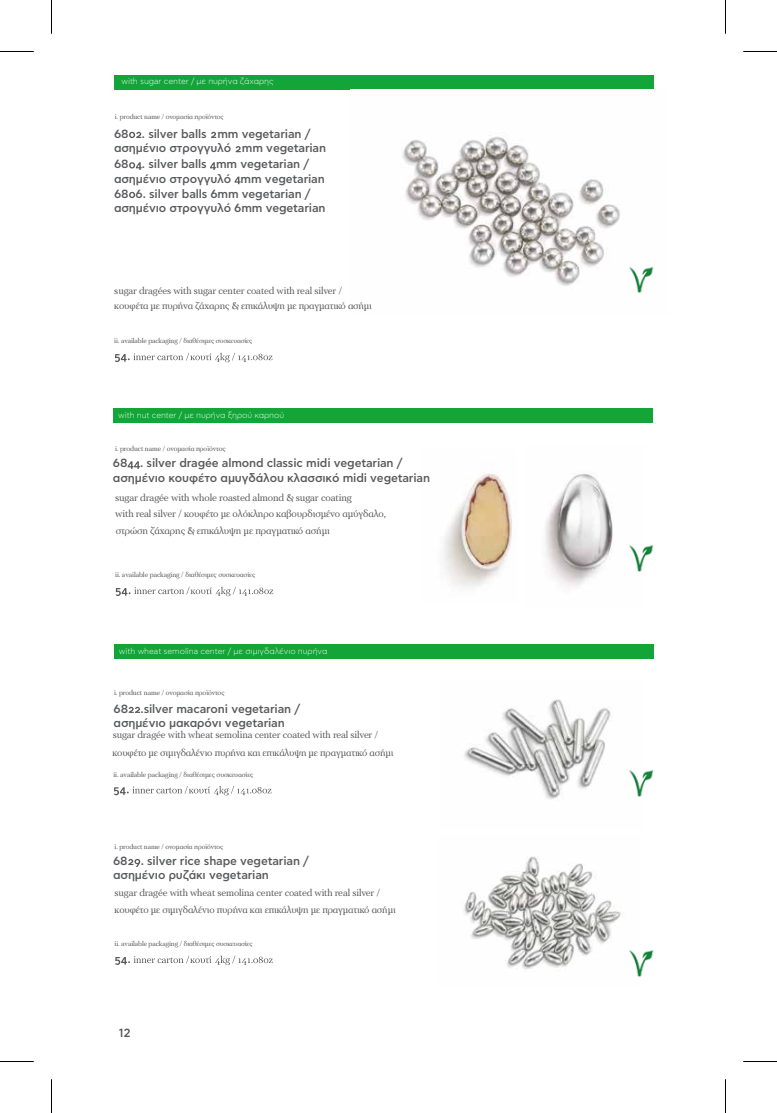
<style>
.page{position:relative;width:777px;height:1113px;background:#fff}
.page>*{position:absolute;margin:0;border:0;box-sizing:border-box;transform-origin:0 0}
.t1{font:500 11.88px/14.2px "CF Asty Std";letter-spacing:-.015em;color:#58595b}
.t2{font:10.25px/16.6px "PF Regal Text Pro Regular B";letter-spacing:-.01em;color:#58595b}
.t3{font:10.12px/15.4px "PF Regal Text Pro Regular B";letter-spacing:-.01em;color:#58595b}
.t4{font:300 8.38px "CF Asty Std";letter-spacing:-.01em;color:#fff}
.t5{font:7.25px "PF Regal Text Pro Regular B";letter-spacing:-.01em;color:#58595b}
.t6{font:7.12px "PF Regal Text Pro Regular B";letter-spacing:-.01em;color:#58595b}
</style>
<div class="page">
<img style="left:444px;top:473px;width:68px;height:114px">
<img style="left:464px;top:699px;width:147px;height:100px">
<hr style="left:0;top:51px;width:34px;height:1px;background:#000">
<hr style="left:742px;top:51px;width:34px;height:1px;background:#000">
<hr style="left:0;top:1061px;width:34px;height:1px;background:#000">
<hr style="left:742px;top:1061px;width:34px;height:1px;background:#000">
<hr style="left:51px;top:0;width:1px;height:34px;background:#000">
<hr style="left:51px;top:1079px;width:1px;height:34px;background:#000">
<hr style="left:724px;top:0;width:1px;height:34px;background:#000">
<hr style="left:724px;top:1079px;width:1px;height:34px;background:#000">
<div style="left:114px;top:75px;width:538px;height:14px;background:#13a538"></div>
<img style="left:402px;top:136px;width:218px;height:150px">
<svg style="left:128px;top:461px;width:12px;height:8px"></svg>
<svg style="left:128px;top:707px;width:12px;height:6px"></svg>
<svg style="left:128px;top:859px;width:12px;height:8px"></svg>
<svg style="left:129px;top:132px;width:12px;height:6px"></svg>
<svg style="left:211px;top:132px;width:5px;height:6px"></svg>
<svg style="left:235px;top:146px;width:6px;height:6px"></svg>
<svg style="left:129px;top:162px;width:13px;height:8px"></svg>
<svg style="left:210px;top:162px;width:6px;height:8px"></svg>
<svg style="left:234px;top:177px;width:6px;height:7px"></svg>
<svg style="left:129px;top:192px;width:6px;height:6px"></svg>
<svg style="left:115px;top:353px;width:157px;height:9px"></svg>
<div style="left:114px;top:408px;width:538px;height:15px;background:#13a538"></div>
<svg style="left:116px;top:587px;width:157px;height:9px"></svg>
<svg style="left:114px;top:786px;width:157px;height:9px"></svg>
<img style="left:545px;top:473px;width:68px;height:115px">
<div style="left:114px;top:644px;width:539px;height:15px;background:#13a538"></div>
<img style="left:464px;top:856px;width:157px;height:113px">
<svg style="left:115px;top:955px;width:158px;height:10px"></svg>
<img style="left:629px;top:266px;width:25px;height:27px">
<img style="left:629px;top:545px;width:25px;height:27px">
<img style="left:629px;top:770px;width:25px;height:27px">
<img style="left:629px;top:950px;width:25px;height:27px">
<p class="t4" style="left:121px;top:76px;width:154px">with sugar center / με πυρήνα ζάχαρης</p>
<p class="t6" style="left:115px;top:113px;width:110px">i. product name / ονοµασία προϊόντος</p>
<p class="t1" style="left:114px;top:127px;width:213px">68 . silver balls mm vegetarian / ασημένιο στρογγυλό mm vegetarian</p>
<p class="t1" style="left:114px;top:158px;width:212px">68 . silver balls mm vegetarian / ασημένιο στρογγυλό mm vegetarian</p>
<p class="t1" style="left:114px;top:187px;width:213px">68 6. silver balls 6mm vegetarian / ασημένιο στρογγυλό 6mm vegetarian</p>
<p class="t3" style="left:114px;top:283px;width:259px">sugar dragées with sugar center coated with real silver / κουφέτα µε πυρήνα ζάχαρης &amp; επικάλυψη µε πραγµατικό ασήµι</p>
<p class="t6" style="left:114px;top:337px;width:139px">ii. available packaging / διαθέσιµες συσκευασίες</p>
<p class="t4" style="left:118px;top:410px;width:167px">with nut center / με πυρήνα ξηρού καρπού</p>
<p class="t5" style="left:115px;top:444px;width:112px">i. product name / ονοµασία προϊόντος</p>
<p class="t1" style="left:113px;top:457px;width:318px">68 . silver dragée almond classic midi vegetarian / ασημένιο κουφέτο αμυγδάλου κλασσικό midi vegetarian</p>
<p class="t2" style="left:115px;top:489px;width:272px">sugar dragée with whole roasted almond &amp; sugar coating<br>with real silver / κουφέτο µε ολόκληρο καβουρδισµένο αµύγδαλο, στρώση ζάχαρης &amp; επικάλυψη µε πραγµατικό ασήµι</p>
<p class="t5" style="left:115px;top:571px;width:141px">ii. available packaging / διαθέσιµες συσκευασίες</p>
<p class="t4" style="left:119px;top:646px;width:210px">with wheat semolina center / με σιμιγδαλένιο πυρήνα</p>
<p class="t5" style="left:114px;top:688px;width:112px">i. product name / ονοµασία προϊόντος</p>
<p class="t1" style="left:113px;top:702px;width:188px">68 .silver macaroni vegetarian / ασημένιο μακαρόνι vegetarian</p>
<p class="t3" style="left:113px;top:727px;width:267px">sugar dragée with wheat semolina center coated with real silver /</p>
<p class="t3" style="left:112px;top:745px;width:282px">κουφέτο µε σιµιγδαλένιο πυρήνα και επικάλυψη µε πραγµατικό ασήµι</p>
<p class="t5" style="left:113px;top:770px;width:141px">ii. available packaging / διαθέσιµες συσκευασίες</p>
<p class="t6" style="left:115px;top:843px;width:110px">i. product name / ονοµασία προϊόντος</p>
<p class="t3" style="left:115px;top:885px;width:282px;line-height:16.6px">sugar dragée with wheat semolina center coated with real silver / κουφέτο µε σιµιγδαλένιο πυρήνα και επικάλυψη µε πραγµατικό ασήµι</p>
<p class="t6" style="left:115px;top:940px;width:139px">ii. available packaging / διαθέσιµες συσκευασίες</p>
<p class="t1" style="left:113px;top:854px;width:197px">68 . silver rice shape vegetarian / ασημένιο ρυζάκι vegetarian</p>
<p class="t1" style="left:119px;top:1026px;width:13px">12</p>
</div>
